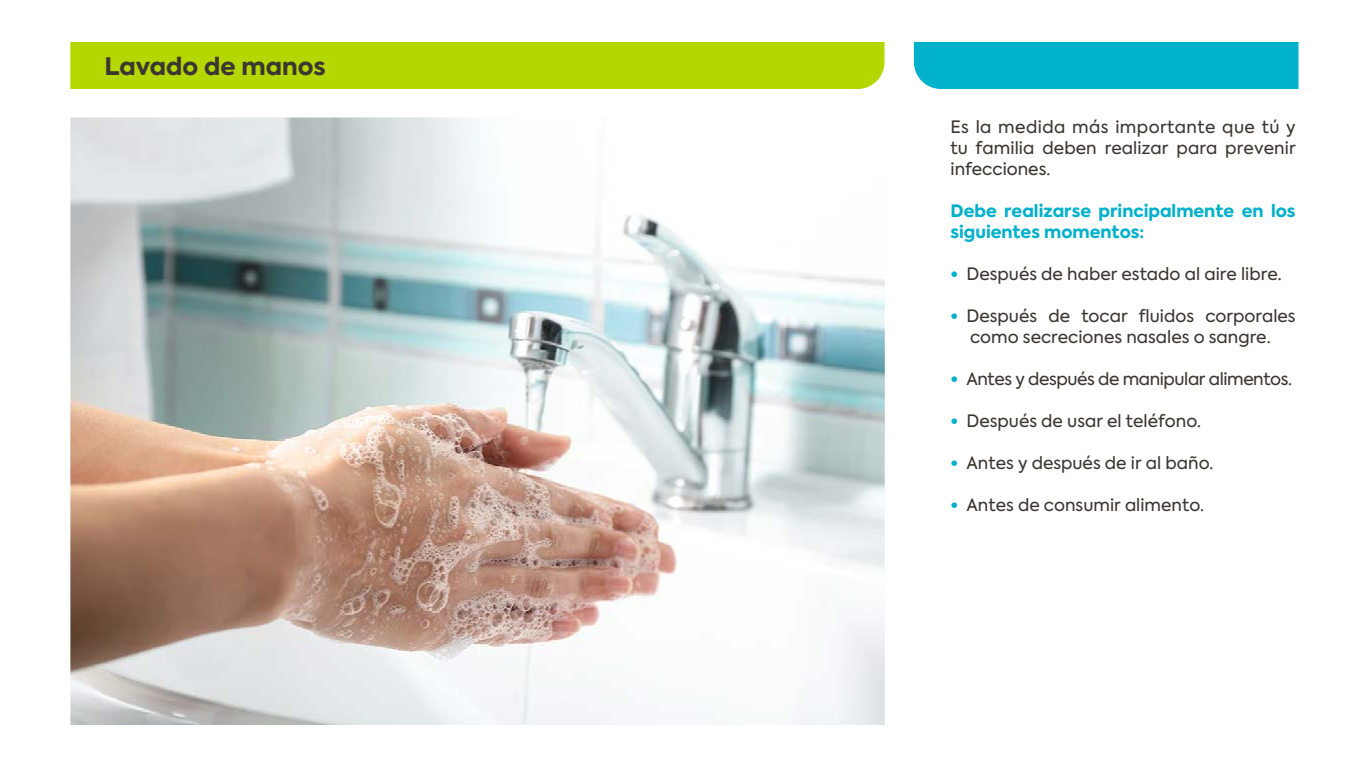
<style>
.page{position:relative;width:1366px;height:768px;background:#fff}
.page>*{position:absolute;margin:0;border:0;box-sizing:border-box;transform-origin:0 0}
.t1{font:800 24px "Axiforma";color:#3c3631}
.t2{font:17px/21px "Axiforma";color:#3c3631;text-align:justify}
.t3{font:800 17px/21px "Axiforma";color:#00b1cc}
.t4{font:17px "Axiforma";letter-spacing:-.025em;color:#3c3631}
.s1{font-weight:700;color:#00b1cc}
</style>
<div class="page">
<div style="left:70px;top:42px;width:815px;height:47px;background:#b5d700"></div>
<div style="left:914px;top:42px;width:385px;height:47px;background:#00b1cc"></div>
<img style="left:70px;top:117px;width:815px;height:608px">
<p class="t1" style="left:105px;top:50px;width:223px">Lavado de manos</p>
<p class="t2" style="left:951px;top:117px;width:347px">Es la medida más importante que tú y tu familia deben realizar para prevenir infecciones.</p>
<p class="t3" style="left:951px;top:201px;width:347px">Debe realizarse principalmente en los siguientes momentos:</p>
<p class="t2" style="left:951px;top:264px;width:333px"><span class="s1">•</span> Después de haber estado al aire libre.</p>
<p class="t2" style="left:951px;top:306px;width:347px;text-align:center"><span class="s1">•</span> Después de tocar fluidos corporales como secreciones nasales o sangre.</p>
<p class="t4" style="left:951px;top:368px;width:343px"><span class="s1">•</span> Antes y después de manipular alimentos.</p>
<p class="t2" style="left:951px;top:411px;width:252px"><span class="s1">•</span> Después de usar el teléfono.</p>
<p class="t2" style="left:951px;top:453px;width:265px"><span class="s1">•</span> Antes y después de ir al baño.</p>
<p class="t2" style="left:951px;top:495px;width:255px"><span class="s1">•</span> Antes de consumir alimento.</p>
</div>
